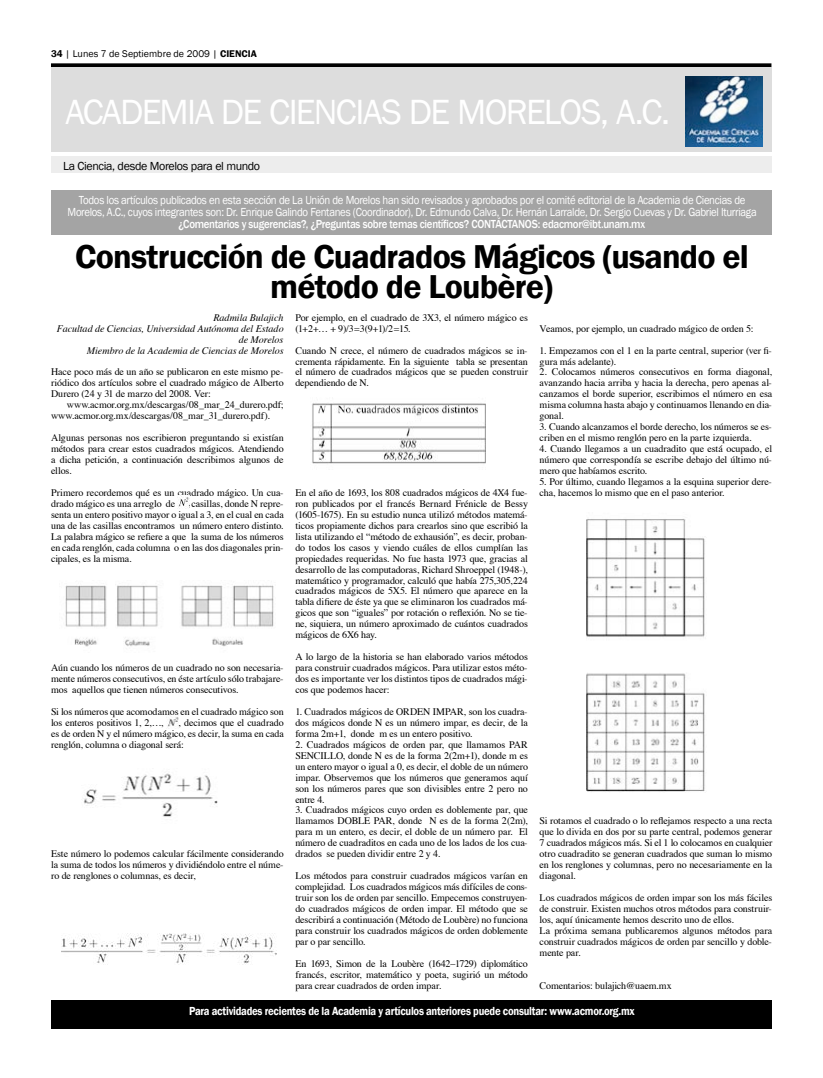
<style>
.page{position:relative;width:823px;height:1078px;background:#fff}
.page>*{position:absolute;margin:0;border:0;box-sizing:border-box;transform-origin:0 0}
.t1{font:36px "Franklin Gothic";letter-spacing:-.045em;color:#fff}
.t2{font:600 34px/30px "Franklin Gothic";letter-spacing:-.025em;color:#000;text-align:center}
.t3{font:12px/12px "Franklin Gothic";letter-spacing:-.03em;color:#fff;text-align:center;scale:.9 1}
.t4{font:500 12px "Franklin Gothic";letter-spacing:-.03em;color:#fff;scale:.9 1}
.t5{font:600 12px "Franklin Gothic";letter-spacing:-.025em;color:#fff;scale:.88 1}
.t6{font:12px "Franklin Gothic";letter-spacing:-.03em;color:#000}
.t7{font:10px/10.9px "Times";letter-spacing:-.01em;color:#000;text-align:justify}
.t8{font:italic 10px/10.9px "Times";color:#000;text-align:right}
.t9{font:10px "Franklin Gothic";color:#000}
.s1{font-weight:600}
</style>
<div class="page">
<svg style="left:51px;top:63px;width:720px;height:4px;background:#161616"></svg>
<div style="left:51px;top:67px;width:720px;height:85px;background:#ddd"></div>
<div style="left:51px;top:156px;width:720px;height:17px;background:#ededed"></div>
<div style="left:51px;top:999px;width:720px;height:29px;background:#000"></div>
<div style="left:51px;top:190px;width:720px;height:44px;background:#a4a4a4"></div>
<img style="left:685px;top:76px;width:77px;height:70px">
<img style="left:65px;top:585px;width:209px;height:62px">
<img style="left:84px;top:773px;width:134px;height:44px">
<img style="left:61px;top:933px;width:216px;height:32px">
<img style="left:312px;top:403px;width:174px;height:61px">
<img style="left:586px;top:519px;width:119px;height:273px">
<svg style="left:177px;top:496px;width:12px;height:13px"></svg>
<svg style="left:167px;top:715px;width:11px;height:12px"></svg>
<p class="t9" style="left:51px;top:47px;width:207px"><span class="s1">34</span> | Lunes 7 de Septiembre de 2009 | <span class="s1">CIENCIA</span></p>
<h1 class="t1" style="left:65px;top:91px;width:605px">ACADEMIA DE CIENCIAS DE MORELOS, A.C.</h1>
<p class="t6" style="left:63px;top:159px;width:198px">La Ciencia, desde Morelos para el mundo</p>
<p class="t3" style="left:67px;top:194px;width:766px">Todos los artículos publicados en esta sección de La Unión de Morelos han sido revisados y aprobados por el comité editorial de la Academia de Ciencias de<br>Morelos, A.C., cuyos integrantes son: Dr. Enrique Galindo Fentanes (Coordinador), Dr. Edmundo Calva, Dr. Hernán Larralde, Dr. Sergio Cuevas y Dr. Gabriel Iturriaga</p>
<p class="t4" style="left:178px;top:217px;width:520px">¿Comentarios y sugerencias?, ¿Preguntas sobre temas científicos? CONTÁCTANOS: edacmor@ibt.unam.mx</p>
<h2 class="t2" style="left:75px;top:241px;width:674px">Construcción de Cuadrados Mágicos (usando el método de Loubère)</h2>
<p class="t7" style="left:295px;top:313px;width:234px">Por ejemplo, en el cuadrado de 3X3, el número mágico es (1+2+… + 9)/3=3(9+1)/2=15.</p>
<p class="t7" style="left:295px;top:345px;width:234px">Cuando N crece, el número de cuadrados mágicos se in&shy;crementa rápidamente. En la siguiente tabla se presentan el número de cuadrados mágicos que se pueden construir dependiendo de N.</p>
<p class="t8" style="left:57px;top:313px;width:228px">Radmila Bulajich<br>Facultad de Ciencias, Universidad Autónoma del Estado de Morelos<br>Miembro de la Academia de Ciencias de Morelos</p>
<p class="t7" style="left:51px;top:367px;width:234px">Hace poco más de un año se publicaron en este mismo pe&shy;riódico dos artículos sobre el cuadrado mágico de Alberto Durero (24 y 31 de marzo del 2008. Ver:</p>
<p class="t7" style="left:51px;top:400px;width:234px;text-indent:16px">www.acmor.org.mx/descargas/08_mar_24_durero.pdf; www.acmor.org.mx/descargas/08_mar_31_durero.pdf).</p>
<p class="t7" style="left:51px;top:433px;width:234px">Algunas personas nos escribieron preguntando si existían métodos para crear estos cuadrados mágicos. Atendiendo a dicha petición, a continuación describimos algunos de ellos.</p>
<p class="t7" style="left:51px;top:488px;width:234px">Primero recordemos qué es un cuadrado mágico. Un cua&shy;drado mágico es una arreglo de N2 casillas, donde N repre&shy;senta un entero positivo mayor o igual a 3, en el cual en cada una de las casillas encontramos un número entero distinto.<br>La palabra mágico se refiere a que la suma de los números en cada renglón, cada columna o en las dos diagonales prin&shy;cipales, es la misma.</p>
<p class="t7" style="left:539px;top:323px;width:215px">Veamos, por ejemplo, un cuadrado mágico de orden 5:</p>
<p class="t7" style="left:539px;top:345px;width:234px">1. Empezamos con el 1 en la parte central, superior (ver fi&shy;gura más adelante).</p>
<p class="t7" style="left:539px;top:367px;width:234px">2. Colocamos números consecutivos en forma diagonal, avanzando hacia arriba y hacia la derecha, pero apenas al&shy;canzamos el borde superior, escribimos el número en esa misma columna hasta abajo y continuamos llenando en dia&shy;gonal.</p>
<p class="t7" style="left:539px;top:422px;width:233px">3. Cuando alcanzamos el borde derecho, los números se es&shy;criben en el mismo renglón pero en la parte izquierda.</p>
<p class="t7" style="left:539px;top:444px;width:234px">4. Cuando llegamos a un cuadradito que está ocupado, el número que correspondía se escribe debajo del último nú&shy;mero que habíamos escrito.</p>
<p class="t7" style="left:539px;top:477px;width:234px">5. Por último, cuando llegamos a la esquina superior dere&shy;cha, hacemos lo mismo que en el paso anterior.</p>
<p class="t7" style="left:295px;top:488px;width:234px">En el año de 1693, los 808 cuadrados mágicos de 4X4 fue&shy;ron publicados por el francés Bernard Frénicle de Bessy (1605-1675). En su estudio nunca utilizó métodos matemá&shy;ticos propiamente dichos para crearlos sino que escribió la lista utilizando el “método de exhausión”, es decir, proban&shy;do todos los casos y viendo cuáles de ellos cumplían las propiedades requeridas. No fue hasta 1973 que, gracias al desarrollo de las computadoras, Richard Shroeppel (1948-), matemático y programador, calculó que había 275,305,224 cuadrados mágicos de 5X5. El número que aparece en la tabla difiere de éste ya que se eliminaron los cuadrados má&shy;gicos que son “iguales” por rotación o reflexión. No se tie&shy;ne, siquiera, un número aproximado de cuántos cuadrados mágicos de 6X6 hay.</p>
<p class="t7" style="left:295px;top:652px;width:234px">A lo largo de la historia se han elaborado varios métodos para construir cuadrados mágicos. Para utilizar estos méto&shy;dos es importante ver los distintos tipos de cuadrados mági&shy;cos que podemos hacer:</p>
<p class="t7" style="left:295px;top:706px;width:234px">1. Cuadrados mágicos de ORDEN IMPAR, son los cuadra&shy;dos mágicos donde N es un número impar, es decir, de la forma 2m+1, donde m es un entero positivo.</p>
<p class="t7" style="left:295px;top:739px;width:234px">2. Cuadrados mágicos de orden par, que llamamos PAR SENCILLO, donde N es de la forma 2(2m+1), donde m es un entero mayor o igual a 0, es decir, el doble de un número impar. Observemos que los números que generamos aquí son los números pares que son divisibles entre 2 pero no entre 4.</p>
<p class="t7" style="left:295px;top:805px;width:234px">3. Cuadrados mágicos cuyo orden es doblemente par, que llamamos DOBLE PAR, donde N es de la forma 2(2m), para m un entero, es decir, el doble de un número par. El número de cuadraditos en cada uno de los lados de los cua&shy;drados se pueden dividir entre 2 y 4.</p>
<p class="t7" style="left:295px;top:871px;width:234px">Los métodos para construir cuadrados mágicos varían en complejidad. Los cuadrados mágicos más difíciles de cons&shy;truir son los de orden par sencillo. Empecemos construyen&shy;do cuadrados mágicos de orden impar. El método que se describirá a continuación (Método de Loubère) no funciona para construir los cuadrados mágicos de orden doblemente par o par sencillo.</p>
<p class="t7" style="left:295px;top:958px;width:234px">En 1693, Simon de la Loubère (1642–1729) diplomático francés, escritor, matemático y poeta, sugirió un método para crear cuadrados de orden impar.</p>
<p class="t7" style="left:51px;top:663px;width:233px">Aún cuando los números de un cuadrado no son necesaria&shy;mente números consecutivos, en éste artículo sólo trabajare&shy;mos aquellos que tienen números consecutivos.</p>
<p class="t7" style="left:51px;top:706px;width:234px">Si los números que acomodamos en el cuadrado mágico son los enteros positivos 1, 2,…, N2, decimos que el cuadrado es de orden N y el número mágico, es decir, la suma en cada renglón, columna o diagonal será:</p>
<p class="t7" style="left:539px;top:816px;width:234px">Si rotamos el cuadrado o lo reflejamos respecto a una recta que lo divida en dos por su parte central, podemos generar 7 cuadrados mágicos más. Si el 1 lo colocamos en cualquier otro cuadradito se generan cuadrados que suman lo mismo en los renglones y columnas, pero no necesariamente en la diagonal.</p>
<p class="t7" style="left:539px;top:892px;width:234px;text-align:left">Los cuadrados mágicos de orden impar son los más fáciles de construir. Existen muchos otros métodos para construir&shy;los, aquí únicamente hemos descrito uno de ellos.<br>La próxima semana publicaremos algunos métodos para construir cuadrados mágicos de orden par sencillo y doble&shy;mente par.</p>
<p class="t7" style="left:539px;top:980px;width:133px">Comentarios: bulajich@uaem.mx</p>
<p class="t5" style="left:189px;top:1003px;width:507px">Para actividades recientes de la Academia y artículos anteriores puede consultar: www.acmor.org.mx</p>
<p class="t7" style="left:51px;top:849px;width:234px">Este número lo podemos calcular fácilmente considerando la suma de todos los números y dividiéndolo entre el núme&shy;ro de renglones o columnas, es decir,</p>
</div>
